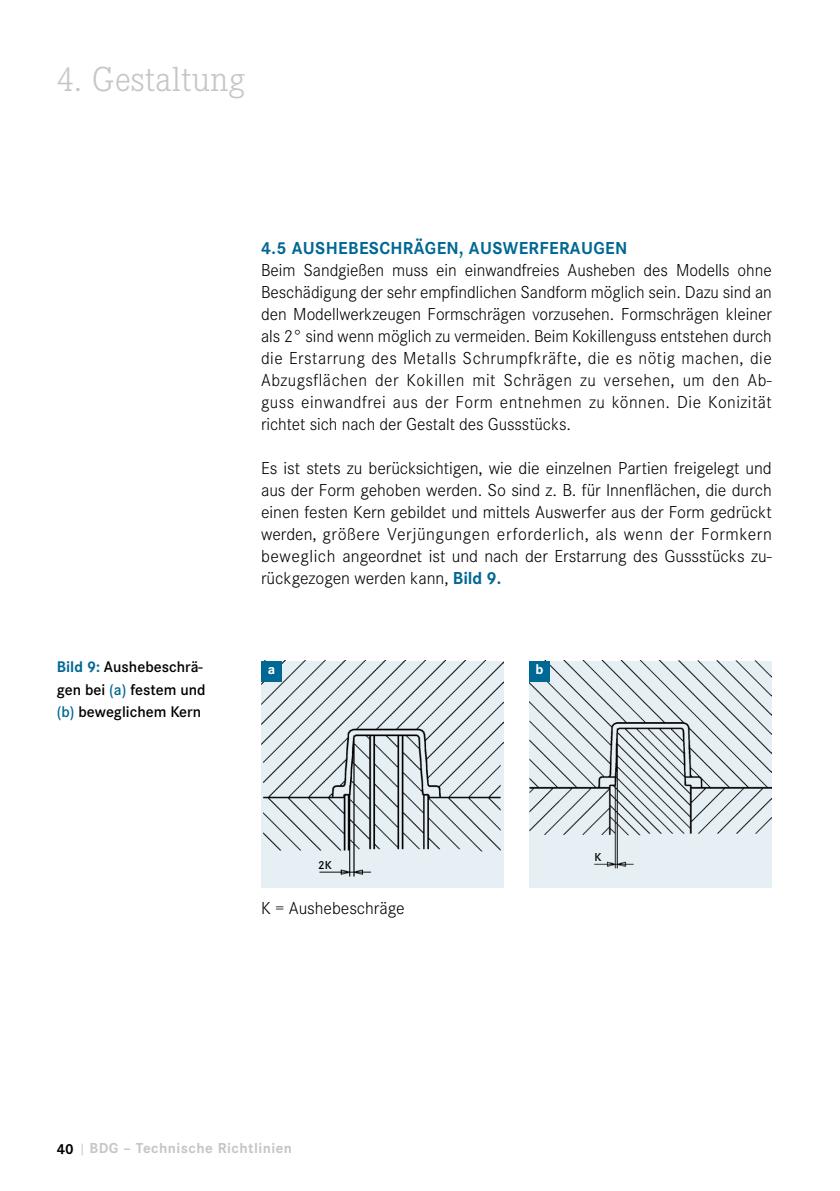
<style>
.page{position:relative;width:840px;height:1191px;background:#fff}
.page>*{position:absolute;margin:0;border:0;box-sizing:border-box;transform-origin:0 0}
.t1{font:300 36px "Corporate E";color:#c5c6c6}
.t2{font:300 18px/22px "Corporate S";letter-spacing:-.005em;color:#000;text-align:justify}
.t3{font:700 18px "Corporate S";letter-spacing:.02em;color:#006894}
.t4{font:600 16px/22px "Corporate S";color:#000}
.t5{font:700 15px "Corporate S";letter-spacing:.03em;color:#c5c6c6}
.t6{font:700 14.6px "Corporate S";color:#fff}
.t7{font:600 12px "Corporate S";color:#000}
.s1{font-weight:700;color:#006894}
.s2{color:#006894}
.s3{color:#000}
.s4{font-family:"Corporate E";font-weight:400;font-size:14px}
</style>
<div class="page">
<div style="left:261px;top:660px;width:242px;height:227px;background:#e6f0f4"></div>
<img style="left:261px;top:660px;width:242px;height:217px">
<div style="left:261px;top:660px;width:20px;height:21px;background:#006894"></div>
<div style="left:529px;top:660px;width:242px;height:227px;background:#e6f0f4"></div>
<img style="left:529px;top:660px;width:242px;height:209px">
<div style="left:529px;top:660px;width:20px;height:21px;background:#006894"></div>
<h1 class="t1" style="left:57px;top:60px;width:190px">4. Gestaltung</h1>
<p class="t3" style="left:261px;top:238px;width:367px">4.5 AUSHEBESCHRÄGEN, AUSWERFERAUGEN</p>
<p class="t2" style="left:261px;top:260px;width:512px">Beim Sandgießen muss ein einwandfreies Ausheben des Modells ohne Beschädigung der sehr empfindlichen Sandform möglich sein. Dazu sind an den Modellwerkzeugen Formschrägen vorzusehen. Formschrägen kleiner als 2° sind wenn möglich zu vermeiden. Beim Kokillenguss entstehen durch die Erstarrung des Metalls Schrumpfkräfte, die es nötig machen, die Abzugsflächen der Kokillen mit Schrägen zu versehen, um den Ab&shy;guss einwandfrei aus der Form entnehmen zu können. Die Konizität richtet sich nach der Gestalt des Gussstücks.</p>
<p class="t2" style="left:261px;top:457px;width:512px">Es ist stets zu berücksichtigen, wie die einzelnen Partien freigelegt und aus der Form gehoben werden. So sind z. B. für Innenflächen, die durch einen festen Kern gebildet und mittels Auswerfer aus der Form gedrückt werden, größere Verjüngungen erforderlich, als wenn der Formkern beweglich angeordnet ist und nach der Erstarrung des Gussstücks zu&shy;rückgezogen werden kann, <span class="s1">Bild 9.</span></p>
<p class="t4" style="left:57px;top:656px;width:147px"><span class="s1">Bild 9:</span> Aushebeschrä-</p>
<p class="t6" style="left:267px;top:660px;width:9px">a</p>
<p class="t6" style="left:535px;top:660px;width:9px">b</p>
<p class="t4" style="left:57px;top:678px;width:150px">gen bei <span class="s2">(a)</span> festem und <span class="s2">(b)</span> beweglichem Kern</p>
<p class="t7" style="left:318px;top:857px;width:15px">2K</p>
<p class="t2" style="left:261px;top:897px;width:145px">K = Aushebeschräge</p>
<p class="t7" style="left:594px;top:850px;width:9px">K</p>
<p class="t5" style="left:57px;top:1139px;width:237px"><span class="s3">40</span> <span class="s4">|</span> BDG – Technische Richtlinien</p>
</div>
